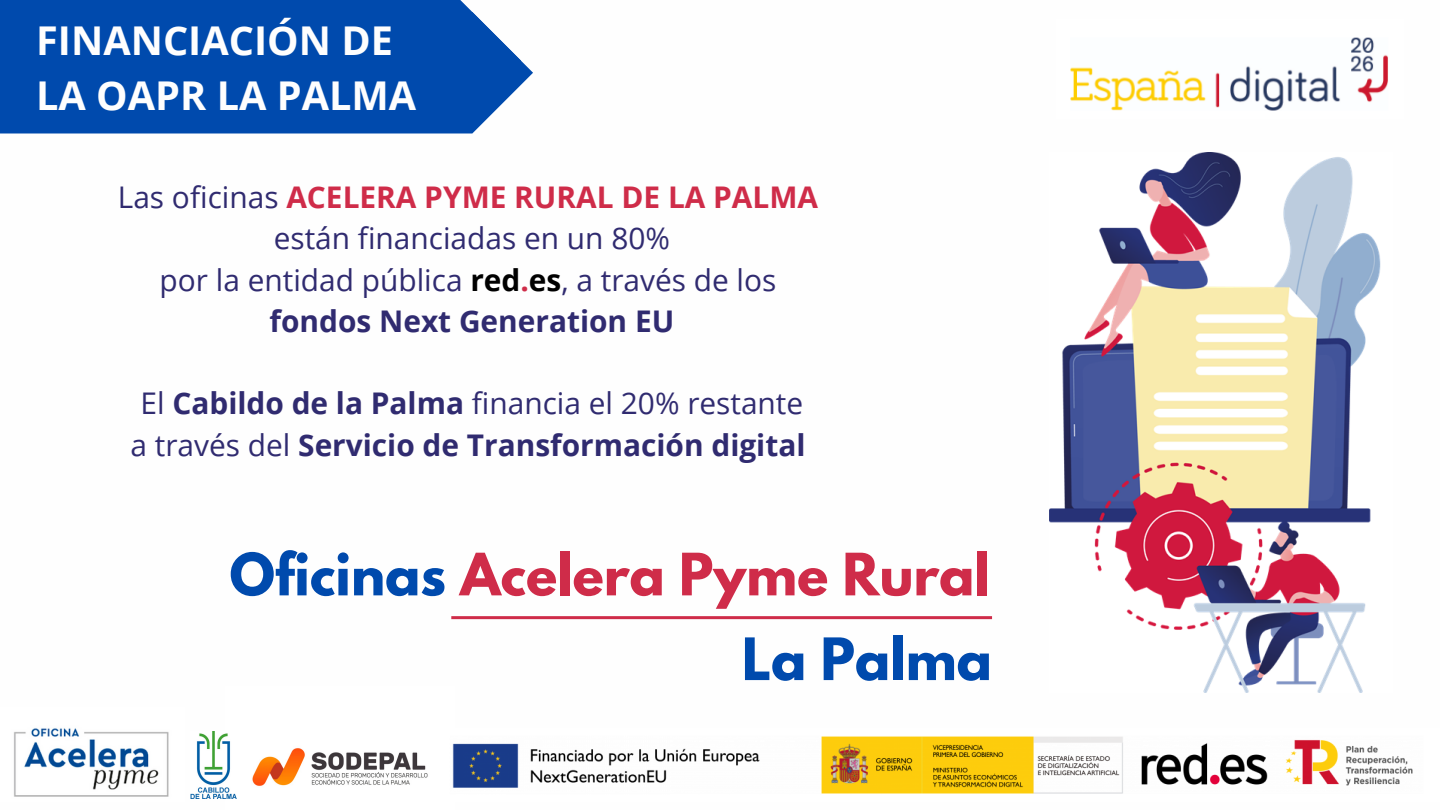
<style>
.page{position:relative;width:1440px;height:810px;background:#fff}
.page>*{position:absolute;margin:0;border:0;box-sizing:border-box;transform-origin:0 0}
.t1{font:700 69.7px "Open Sans";color:#fefefe}
.t2{font:700 51.7px "League Spartan";color:#cf2c49}
.t3{font:700 51.7px "League Spartan";color:#004aad}
.t4{font:700 39.7px/55.1px "Open Sans";color:#fefefe}
.t5{font:29.8px/41.2px "Open Sans";color:#302b70;text-align:center}
.t6{font:700 29.8px "Open Sans";color:#302b70}
.s1{font-weight:700;color:#cf2c49}
.s2{font-weight:700;color:#000}
.s3{font-weight:700}
.s4{font-weight:400}
.s5{color:#004aad}
</style>
<div class="page">
<img style="left:14px;top:728px;width:155px;height:69px">
<img style="left:1070px;top:37px;width:318px;height:74px">
<img style="left:226px;top:748px;width:202px;height:51px">
<img style="left:452px;top:736px;width:961px;height:58px">
<img style="left:190px;top:732px;width:47px;height:66px">
<div style="left:0;top:0;width:473px;height:12px;background:#004aad"></div>
<div style="left:0;top:12px;width:533px;height:122px;background:#004aad"></div>
<hr style="left:451px;top:616px;width:541px;height:3px;background:#cf2c49">
<img style="left:1050px;top:152px;width:331px;height:540px">
<p class="t4" style="left:36px;top:12px;width:382px">FINANCIACIÓN DE<br>LA OAPR LA PALMA</p>
<p class="t1" style="left:77px;top:13px;width:321px">ALCANCE</p>
<p class="t5" style="left:118px;top:176px;width:702px">Las oficinas <span class="s1">ACELERA PYME RURAL DE LA PALMA </span>están financiadas en un 80%</p>
<p class="t5" style="left:160px;top:258px;width:618px">por la entidad pública <span class="s2">red</span><span class="s1">.</span><span class="s2">es</span>, a través de los</p>
<p class="t6" style="left:270px;top:300px;width:406px">fondos Next Generation EU</p>
<p class="t5" style="left:141px;top:382px;width:664px">El <span class="s3">Cabildo de la Palma</span> financia el 20% restante</p>
<p class="t6" style="left:131px;top:424px;width:676px"><span class="s4">a través del</span> Servicio de Transformación digital</p>
<p class="t2" style="left:230px;top:549px;width:762px"><span class="s5">Oficinas</span> Acelera Pyme Rural</p>
<p class="t3" style="left:742px;top:634px;width:252px">La Palma</p>
</div>
